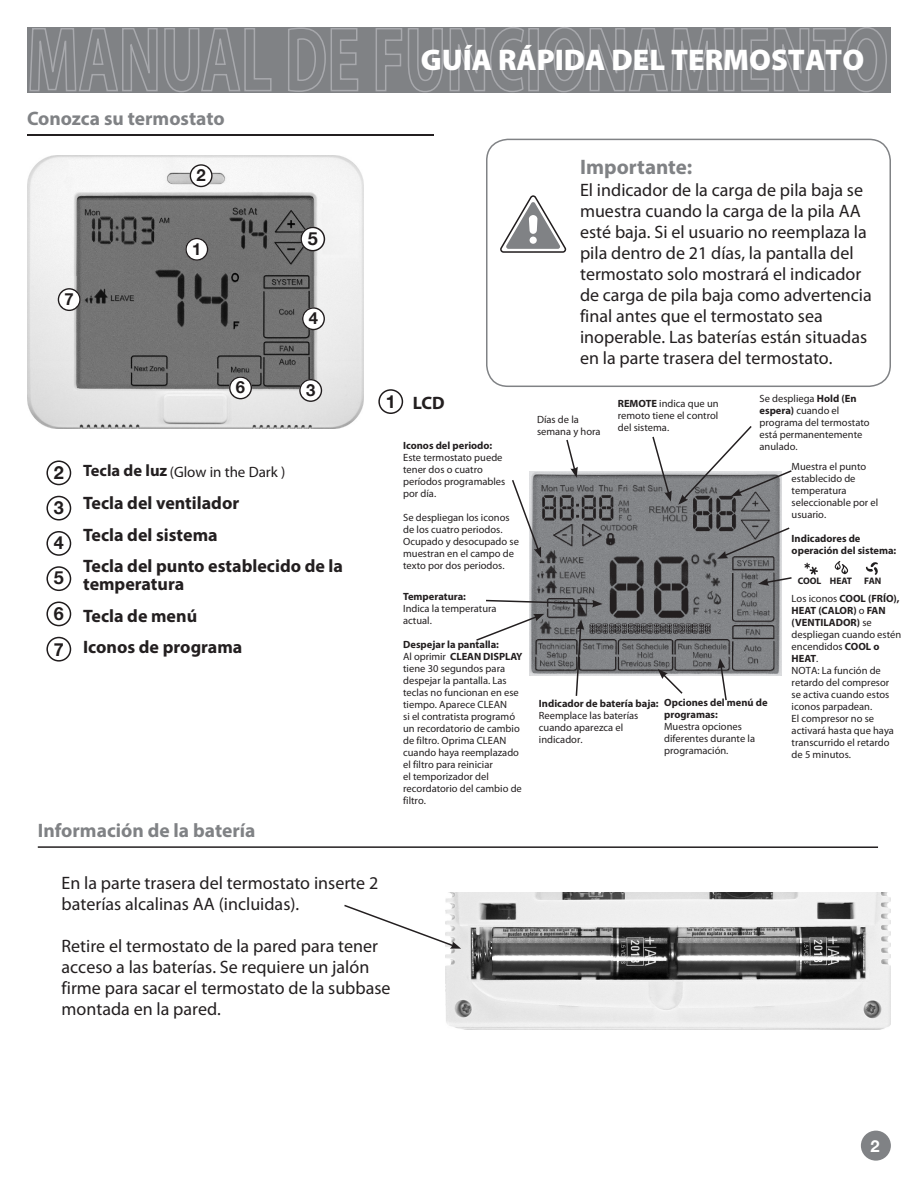
<style>
.page{position:relative;width:918px;height:1188px;background:#fff}
.page>*{position:absolute;margin:0;border:0;box-sizing:border-box;transform-origin:0 0}
.t1{font:900 30px "Myriad Pro";color:#fff}
.t2{font:700 21px "Myriad Pro";color:#808285}
.t3{font:700 19.5px "Myriad Pro";color:#808285}
.t4{font:18px/21px "Myriad Pro";color:#231f20}
.t5{font:700 18px/18px "Myriad Pro";color:#231f20}
.t6{font:700 18px/35.4px "Helvetica Neue";color:#201c1d;text-align:justify}
.t7{font:700 16.65px "Helvetica Neue";color:#201c1d}
.t8{font:700 16.5px "Helvetica Neue";color:#fff}
.t9{font:15px "Myriad Pro";color:#201c1d}
.t10{font:10.5px/12px "Myriad Pro";color:#231f20}
.t11{font:700 10.5px/12px "Myriad Pro";color:#231f20}
.t12{font:700 9.45px "Myriad Pro";color:#211e1f}
.s1{font-weight:700;font-size:16.5px;color:#231f20}
.s2{font-family:"Helvetica Neue";color:#201c1d}
.s3{font-weight:700}
.s4{font-weight:400}
</style>
<div class="page">
<div style="left:27px;top:27px;width:864px;height:66px;background:#808285"></div>
<div style="left:861px;top:1131px;width:30px;height:30px;background:#808285;border-radius:50%"></div>
<svg style="left:29px;top:28px;width:243px;height:65px"></svg>
<svg style="left:288px;top:27px;width:71px;height:65px"></svg>
<svg style="left:375px;top:27px;width:149px;height:66px"></svg>
<div style="left:528px;top:28px;width:11px;height:63px;border:2px solid #a8a9ad"></div>
<svg style="left:544px;top:27px;width:174px;height:66px"></svg>
<div style="left:724px;top:28px;width:11px;height:63px;border:2px solid #a8a9ad"></div>
<svg style="left:741px;top:27px;width:146px;height:66px"></svg>
<hr style="left:38px;top:846px;width:840px;height:2px;background:#231f20">
<hr style="left:27px;top:134px;width:406px;height:2px;background:#231f20">
<img style="left:27px;top:156px;width:337px;height:273px">
<svg style="left:229px;top:376px;width:23px;height:23px"></svg>
<svg style="left:58px;top:288px;width:23px;height:23px"></svg>
<svg style="left:185px;top:238px;width:23px;height:23px"></svg>
<svg style="left:190px;top:164px;width:23px;height:23px"></svg>
<svg style="left:299px;top:379px;width:23px;height:23px"></svg>
<svg style="left:302px;top:307px;width:23px;height:23px"></svg>
<svg style="left:300px;top:227px;width:25px;height:24px"></svg>
<img style="left:168px;top:399px;width:55px;height:18px">
<svg style="left:46px;top:460px;width:25px;height:25px"></svg>
<svg style="left:46px;top:496px;width:25px;height:25px"></svg>
<svg style="left:46px;top:531px;width:25px;height:25px"></svg>
<svg style="left:46px;top:566px;width:25px;height:25px"></svg>
<svg style="left:46px;top:602px;width:25px;height:24px"></svg>
<svg style="left:46px;top:637px;width:25px;height:25px"></svg>
<svg style="left:500px;top:195px;width:66px;height:58px"></svg>
<div style="left:486px;top:139px;width:405px;height:248px;border:2px solid #808285;border-radius:21px"></div>
<img style="left:530px;top:471px;width:251px;height:205px">
<img style="left:445px;top:892px;width:446px;height:138px">
<svg style="left:344px;top:904px;width:117px;height:45px"></svg>
<svg style="left:378px;top:389px;width:25px;height:25px"></svg>
<svg style="left:866px;top:562px;width:12px;height:13px"></svg>
<svg style="left:835px;top:561px;width:13px;height:13px"></svg>
<svg style="left:804px;top:563px;width:14px;height:12px"></svg>
<svg style="left:565px;top:439px;width:13px;height:39px"></svg>
<svg style="left:651px;top:436px;width:21px;height:66px"></svg>
<svg style="left:512px;top:478px;width:29px;height:80px"></svg>
<svg style="left:678px;top:426px;width:114px;height:79px"></svg>
<svg style="left:717px;top:526px;width:73px;height:33px"></svg>
<svg style="left:758px;top:576px;width:34px;height:10px"></svg>
<svg style="left:486px;top:599px;width:117px;height:9px"></svg>
<svg style="left:476px;top:614px;width:68px;height:28px"></svg>
<svg style="left:575px;top:619px;width:9px;height:77px"></svg>
<svg style="left:658px;top:669px;width:26px;height:25px"></svg>
<svg style="left:718px;top:658px;width:10px;height:43px"></svg>
<p class="t3" style="left:27px;top:105px;width:199px">Conozca su termostato</p>
<h3 class="t7" style="left:65px;top:289px;width:11px">7</h3>
<h3 class="t7" style="left:196px;top:165px;width:11px">2</h3>
<h3 class="t7" style="left:192px;top:239px;width:11px">1</h3>
<h3 class="t7" style="left:236px;top:377px;width:11px">6</h3>
<h3 class="t6" style="left:308px;top:220px;width:12px">5</h3>
<h3 class="t7" style="left:309px;top:308px;width:11px">4</h3>
<h3 class="t7" style="left:306px;top:380px;width:11px">3</h3>
<h3 class="t6" style="left:54px;top:454px;width:12px">2<br>3<br>4<br>5<br>6<br>7</h3>
<p class="t9" style="left:83px;top:464px;width:204px"><span class="s1">Tecla de luz</span> (Glow in the Dark )</p>
<p class="t5" style="left:83px;top:494px;width:158px">Tecla del ventilador</p>
<p class="t5" style="left:83px;top:525px;width:136px">Tecla del sistema</p>
<p class="t5" style="left:83px;top:557px;width:261px">Tecla del punto establecido de la temperatura</p>
<p class="t5" style="left:83px;top:606px;width:116px">Tecla de menú</p>
<p class="t5" style="left:83px;top:638px;width:161px">Iconos de programa</p>
<p class="t1" style="left:421px;top:40px;width:445px">GUÍA RÁPIDA DEL TERMOSTATO</p>
<p class="t5" style="left:386px;top:393px;width:60px"><span class="s2">1</span> LCD</p>
<p class="t11" style="left:403px;top:439px;width:91px">Iconos del periodo:</p>
<p class="t10" style="left:403px;top:451px;width:104px">Este termostato puede tener dos o cuatro períodos programables por día.</p>
<p class="t10" style="left:403px;top:511px;width:117px">Se despliegan los iconos de los cuatro periodos.<br>Ocupado y desocupado se muestran en el campo de texto por dos periodos.</p>
<p class="t11" style="left:403px;top:590px;width:64px">Temperatura:</p>
<p class="t10" style="left:403px;top:602px;width:95px">Indica la temperatura actual.</p>
<p class="t11" style="left:403px;top:638px;width:97px">Despejar la pantalla:</p>
<p class="t10" style="left:403px;top:650px;width:121px">Al oprimir <span class="s3">CLEAN DISPLAY </span>tiene 30 segundos para despejar la pantalla. Las teclas no funcionan en ese tiempo. Aparece CLEAN<br>si el contratista programó un recordatorio de cambio de filtro. Oprima CLEAN cuando haya reemplazado el filtro para reiniciar<br>el temporizador del recordatorio del cambio de filtro.</p>
<p class="t2" style="left:580px;top:153px;width:114px">Importante:</p>
<p class="t4" style="left:580px;top:180px;width:293px">El indicador de la carga de pila baja se muestra cuando la carga de la pila AA esté baja. Si el usuario no reemplaza la pila dentro de 21 días, la pantalla del termostato solo mostrará el indicador de carga de pila baja como advertencia final antes que el termostato sea inoperable. Las baterías están situadas en la parte trasera del termostato.</p>
<p class="t10" style="left:760px;top:393px;width:112px">Se despliega <span class="s3">Hold (En espera)</span> cuando el programa del termostato está permanentemente anulado.</p>
<p class="t10" style="left:792px;top:461px;width:88px">Muestra el punto establecido de temperatura seleccionable por el usuario.</p>
<p class="t11" style="left:792px;top:532px;width:106px">Indicadores de operación del sistema:</p>
<p class="t11" style="left:792px;top:592px;width:111px"><span class="s4">Los iconos</span> COOL (FRÍO),<br>HEAT (CALOR) <span class="s4">o</span> FAN (VENTILADOR) <span class="s4">se despliegan cuando estén encendidos</span> COOL o<br>HEAT<span class="s4">.</span></p>
<p class="t10" style="left:792px;top:665px;width:104px">NOTA: La función de retardo del compresor se activa cuando estos iconos parpadean.<br>El compresor no se activará hasta que haya transcurrido el retardo de 5 minutos.</p>
<p class="t10" style="left:618px;top:397px;width:102px;text-align:justify"><span class="s3">REMOTE</span> indica que un remoto tiene el control del sistema.</p>
<p class="t10" style="left:537px;top:414px;width:65px">Días de la semana y hora</p>
<p class="t12" style="left:798px;top:575px;width:25px">COOL</p>
<p class="t12" style="left:830px;top:575px;width:24px">HEAT</p>
<p class="t12" style="left:864px;top:575px;width:19px">FAN</p>
<p class="t11" style="left:664px;top:696px;width:105px">Opciones del menú de programas:</p>
<p class="t10" style="left:664px;top:720px;width:92px">Muestra opciones diferentes durante la programación.</p>
<p class="t11" style="left:539px;top:697px;width:121px">Indicador de batería baja:</p>
<p class="t10" style="left:539px;top:710px;width:101px">Reemplace las baterías cuando aparezca el indicador.</p>
<p class="t3" style="left:38px;top:817px;width:219px">Información de la batería</p>
<p class="t4" style="left:62px;top:873px;width:318px">En la parte trasera del termostato inserte 2 baterías alcalinas AA (incluidas).</p>
<p class="t4" style="left:62px;top:936px;width:331px">Retire el termostato de la pared para tener acceso a las baterías. Se requiere un jalón firme para sacar el termostato de la subbase montada en la pared.</p>
<h3 class="t8" style="left:871px;top:1136px;width:11px">2</h3>
</div>
